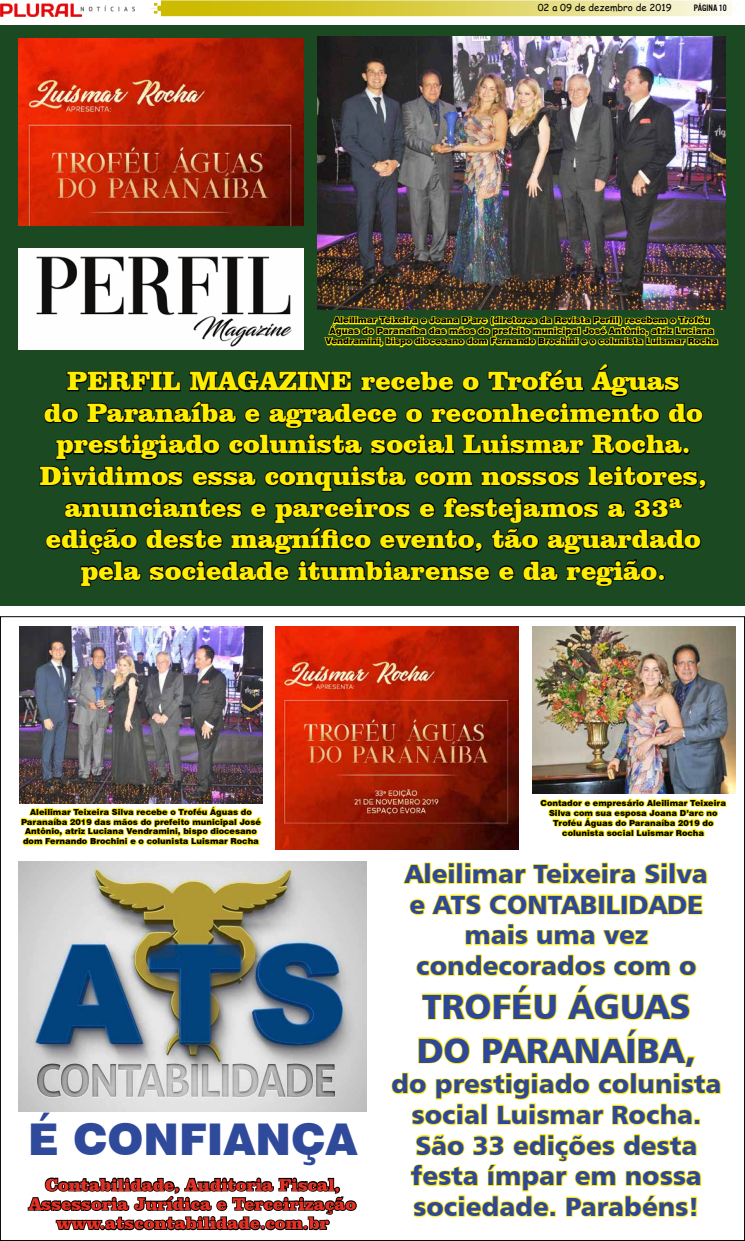
<style>
.page{position:relative;width:745px;height:1241px;background:#fff}
.page>*{position:absolute;margin:0;border:0;box-sizing:border-box;transform-origin:0 0}
.t1{font:900 43.75px "Swiss 721 BT";color:#304a9b}
.t2{font:35px/43.8px "Humanist 777 BT Black B";color:#2f4798}
.t3{font:900 27.12px/31.5px "Clarendon BT";color:#fe0;text-align:center}
.t4{font:26.25px/30.6px "Humanist 777 BT Black B";color:#2f4798;text-align:center}
.t5{font:900 17.5px/19.2px "Clarendon BT";color:#e63023;text-align:center}
.t6{font:9.62px "Comic Sans MS";color:#000}
.t7{font:9.62px "U.S.101";color:#000}
.t8{font:900 8.75px/10.5px "Swiss 721 BT";color:#000;text-align:center}
.t9{font:900 8.22px/9.9px "Swiss 721 BT";color:#000;text-align:center}
</style>
<div class="page">
<img style="left:19px;top:861px;width:347px;height:249px">
<svg style="left:27px;top:1177px;width:330px;height:54px"></svg>
<svg style="left:20px;top:805px;width:242px;height:41px"></svg>
<svg style="left:403px;top:862px;width:304px;height:84px"></svg>
<svg style="left:416px;top:954px;width:190px;height:23px"></svg>
<svg style="left:613px;top:960px;width:57px;height:17px"></svg>
<svg style="left:679px;top:960px;width:18px;height:17px"></svg>
<svg style="left:391px;top:984px;width:330px;height:141px"></svg>
<svg style="left:410px;top:1133px;width:291px;height:84px"></svg>
<div style="left:0;top:25px;width:744px;height:580px;background:#1a4922"></div>
<svg style="left:39px;top:364px;width:668px;height:223px"></svg>
<svg style="left:324px;top:315px;width:394px;height:33px"></svg>
<img style="left:19px;top:248px;width:284px;height:101px">
<img style="left:275px;top:626px;width:243px;height:222px">
<img style="left:532px;top:626px;width:202px;height:167px">
<img style="left:317px;top:37px;width:408px;height:273px">
<img style="left:19px;top:626px;width:243px;height:177px">
<svg style="left:540px;top:798px;width:187px;height:39px"></svg>
<img style="left:19px;top:38px;width:284px;height:187px">
<img style="left:0;top:3px;width:135px;height:14px">
<svg style="left:150px;top:0;width:582px;height:16px;background:#dfd462"></svg>
<p class="t6" style="left:537px;top:1px;width:135px">02 a 09 de dezembro de 2019</p>
<p class="t7" style="left:693px;top:2px;width:35px">PÁGINa 10</p>
<p class="t8" style="left:325px;top:315px;width:393px">Aleilimar Teixeira e Joana D’arc (diretores da Revista Perfil) recebem o Troféu<br>Águas do Paranaíba das mãos do prefeito municipal José Antônio, atriz Luciana<br>Vendramini, bispo diocesano dom Fernando Brochini e o colunista Luismar Rocha</p>
<p class="t3" style="left:40px;top:365px;width:668px">PERFIL MAGAZINE recebe o Troféu Águas<br>do Paranaíba e agradece o reconhecimento do prestigiado colunista social Luismar Rocha.<br>Dividimos essa conquista com nossos leitores, anunciantes e parceiros e festejamos a 33ª edição deste magnífico evento, tão aguardado pela sociedade itumbiarense e da região.</p>
<p class="t9" style="left:21px;top:806px;width:241px">Aleilimar Teixeira Silva recebe o Troféu Águas do Paranaíba 2019 das mãos do prefeito municipal José Antônio, atriz Luciana Vendramini, bispo diocesano dom Fernando Brochini e o colunista Luismar Rocha</p>
<h1 class="t1" style="left:28px;top:1112px;width:331px">É CONFIANÇA</h1>
<h3 class="t5" style="left:29px;top:1174px;width:328px">Contabilidade, Auditoria Fiscal,<br>Assessoria Jurídica e Terceirização www.atscontabilidade.com.br</h3>
<p class="t9" style="left:540px;top:797px;width:187px">Contador e empresário Aleilimar Teixeira Silva com sua esposa Joana D’arc no Troféu Águas do Paranaíba 2019 do colunista social Luismar Rocha</p>
<h3 class="t4" style="left:404px;top:857px;width:304px">Aleilimar Teixeira Silva e ATS CONTABILIDADE mais uma vez condecorados com o</h3>
<h2 class="t2" style="left:416px;top:983px;width:281px">TROFÉU ÁGUAS<br>DO PARANAÍBA,</h2>
<h3 class="t4" style="left:391px;top:1067px;width:331px">do prestigiado colunista social Luismar Rocha.<br>São 33 edições desta festa ímpar em nossa sociedade. Parabéns!</h3>
</div>
